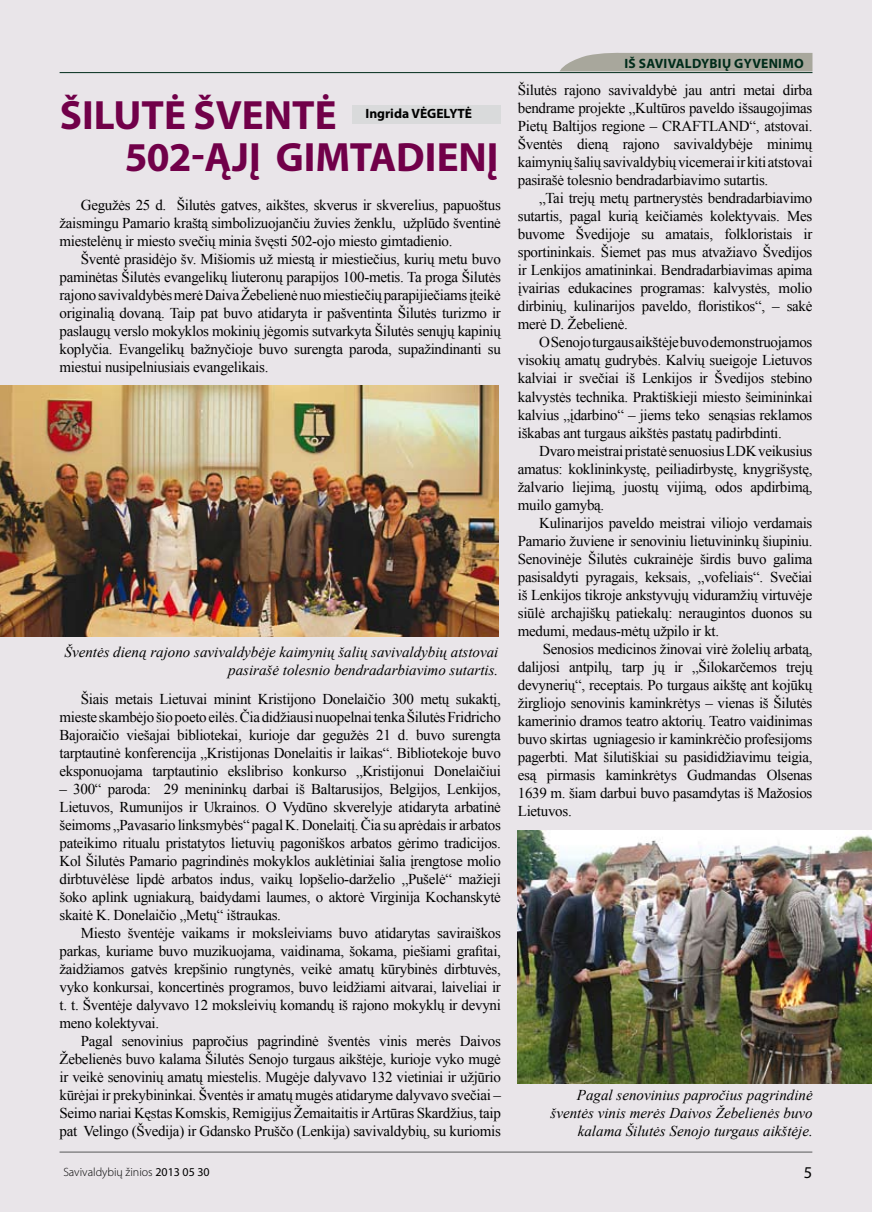
<style>
.page{position:relative;width:872px;height:1212px;background:#e9e5e9}
.page>*{position:absolute;margin:0;border:0;box-sizing:border-box;transform-origin:0 0}
.t1{font:700 41.1px/41.8px "Myriad Pro";color:#710049}
.t2{font:15px/18px "Times New Roman";letter-spacing:-.02em;color:#000;text-align:justify}
.t3{font:italic 15px/18px "Times New Roman";color:#000;text-align:right}
.t4{font:700 13.5px "Myriad Pro";letter-spacing:.02em;color:#002c1a}
.t5{font:700 13.5px "Myriad Pro";color:#000}
.t6{font:300 12px "Myriad Pro";color:#000}
.s1{font-weight:400}
</style>
<div class="page">
<svg style="left:560px;top:52px;width:252px;height:19px;background:#aeada3"></svg>
<hr style="left:60px;top:72px;width:752px;height:1px;background:#002c1a">
<hr style="left:60px;top:1152px;width:752px;height:1px;background:#58585a">
<div style="left:352px;top:105px;width:149px;height:19px;background:#d9dadb"></div>
<img style="left:0;top:386px;width:499px;height:251px">
<img style="left:518px;top:830px;width:354px;height:253px">
<h1 class="t1" style="left:60px;top:93px;width:159px">ŠILUTĖ ŠVEN</h1>
<h1 class="t1" style="left:125px;top:93px;width:269px;text-indent:167px">TĖ<br>502-ĄJĮ GIMTADIEN</h1>
<p class="t5" style="left:365px;top:105px;width:71px">INGRIDA VĖGELY</p>
<p class="t5" style="left:457px;top:105px;width:16px">TĖ</p>
<h1 class="t1" style="left:487px;top:135px;width:13px">Į</h1>
<p class="t2" style="left:60px;top:196px;width:443px;text-indent:21px">Gegužės 25 d. Šilutės gatves, aikštes, skverus ir skverelius, papuoštus žaismingu Pamario kraštą simbolizuojančiu žuvies ženklu, užplūdo šventinė miestelėnų ir miesto svečių minia švęsti 502-ojo miesto gimtadienio.</p>
<p class="t2" style="left:60px;top:250px;width:443px;text-indent:21px">Šventė prasidėjo šv. Mišiomis už miestą ir miestiečius, kurių metu buvo paminėtas Šilutės evangelikų liuteronų parapijos 100-metis. Ta proga Šilutės rajono savivaldybės merė Daiva Žebelienė nuo miestiečių parapijiečiams įteikė originalią dovaną. Taip pat buvo atidaryta ir pašventinta Šilutės turizmo ir paslaugų verslo mokyklos mokinių jėgomis sutvarkyta Šilutės senųjų kapinių koplyčia. Evangelikų bažnyčioje buvo surengta paroda, supažindinanti su miestui nusipelniusiais evangelikais.</p>
<p class="t3" style="left:65px;top:642px;width:435px">Šventės dieną rajono savivaldybėje kaimynių šalių savivaldybių atstovai pasirašė tolesnio bendradarbiavimo sutartis.</p>
<p class="t2" style="left:60px;top:690px;width:443px;text-indent:21px">Šiais metais Lietuvai minint Kristijono Donelaičio 300 metų sukaktį, mieste skambėjo šio poeto eilės. Čia didžiausi nuopelnai tenka Šilutės Fridricho Bajoraičio viešajai bibliotekai, kurioje dar gegužės 21 d. buvo surengta tarptautinė konferencija „Kristijonas Donelaitis ir laikas“. Bibliotekoje buvo eksponuojama tarptautinio ekslibriso konkurso „Kristijonui Donelaičiui</p>
<p class="t2" style="left:60px;top:780px;width:443px">– 300“ paroda: 29 menininkų darbai iš Baltarusijos, Belgijos, Lenkijos, Lietuvos, Rumunijos ir Ukrainos. O Vydūno skverelyje atidaryta arbatinė šeimoms „Pavasario linksmybės“ pagal K. Donelaitį. Čia su aprėdais ir arbatos pateikimo ritualu pristatytos lietuvių pagoniškos arbatos gėrimo tradicijos.<br>Kol Šilutės Pamario pagrindinės mokyklos auklėtiniai šalia įrengtose molio dirbtuvėlėse lipdė arbatos indus, vaikų lopšelio-darželio „Pušelė“ mažieji šoko aplink ugniakurą, baidydami laumes, o aktorė Virginija Kochanskytė skaitė K. Donelaičio „Metų“ ištraukas.</p>
<p class="t2" style="left:60px;top:924px;width:443px;text-indent:21px">Miesto šventėje vaikams ir moksleiviams buvo atidarytas saviraiškos parkas, kuriame buvo muzikuojama, vaidinama, šokama, piešiami grafitai, žaidžiamos gatvės krepšinio rungtynės, veikė amatų kūrybinės dirbtuvės, vyko konkursai, koncertinės programos, buvo leidžiami aitvarai, laiveliai ir t. t. Šventėje dalyvavo 12 moksleivių komandų iš rajono mokyklų ir devyni meno kolektyvai.</p>
<p class="t2" style="left:60px;top:1032px;width:443px;text-indent:21px">Pagal senovinius papročius pagrindinė šventės vinis merės Daivos Žebelienės buvo kalama Šilutės Senojo turgaus aikštėje, kurioje vyko mugė ir veikė senovinių amatų miestelis. Mugėje dalyvavo 132 vietiniai ir užjūrio kūrėjai ir prekybininkai. Šventės ir amatų mugės atidaryme dalyvavo svečiai – Seimo nariai Kęstas Komskis, Remigijus Žemaitaitis ir Artūras Skardžius, taip pat Velingo (Švedija) ir Gdansko Pruščo (Lenkija) savivaldybių, su kuriomis</p>
<p class="t6" style="left:63px;top:1165px;width:148px">Savivaldybių žinios <span class="s1">2013 05 30</span></p>
<p class="t4" style="left:624px;top:55px;width:181px">IŠ SAVIVALDYBIŲ GYVENIMO</p>
<p class="t2" style="left:518px;top:81px;width:296px">Šilutės rajono savivaldybė jau antri metai dirba bendrame projekte „Kultūros paveldo išsaugojimas Pietų Baltijos regione – CRAFTLAND“, atstovai.<br>Šventės dieną rajono savivaldybėje minimų kaimynių šalių savivaldybių vicemerai ir kiti atstovai pasirašė tolesnio bendradarbiavimo sutartis.</p>
<p class="t2" style="left:518px;top:189px;width:296px;text-indent:21px">„Tai trejų metų partnerystės bendradarbiavimo sutartis, pagal kurią keičiamės kolektyvais. Mes buvome Švedijoje su amatais, folkloristais ir sportininkais. Šiemet pas mus atvažiavo Švedijos ir Lenkijos amatininkai. Bendradarbiavimas apima įvairias edukacines programas: kalvystės, molio dirbinių, kulinarijos paveldo, floristikos“, – sakė merė D. Žebelienė.</p>
<p class="t2" style="left:518px;top:333px;width:296px;text-indent:21px">O Senojo turgaus aikštėje buvo demonstruojamos visokių amatų gudrybės. Kalvių sueigoje Lietuvos kalviai ir svečiai iš Lenkijos ir Švedijos stebino kalvystės technika. Praktiškieji miesto šeimininkai kalvius „įdarbino“ – jiems teko senąsias reklamos iškabas ant turgaus aikštės pastatų padirbdinti.</p>
<p class="t2" style="left:518px;top:441px;width:296px;text-indent:21px">Dvaro meistrai pristatė senuosius LDK veikusius amatus: koklininkystę, peiliadirbystę, knygrišystę, žalvario liejimą, juostų vijimą, odos apdirbimą, muilo gamybą.</p>
<p class="t2" style="left:518px;top:513px;width:296px;text-indent:21px">Kulinarijos paveldo meistrai viliojo verdamais Pamario žuviene ir senoviniu lietuvininkų šiupiniu.<br>Senovinėje Šilutės cukrainėje širdis buvo galima pasisaldyti pyragais, keksais, „vofeliais“. Svečiai iš Lenkijos tikroje ankstyvųjų viduramžių virtuvėje siūlė archajiškų patiekalų: neraugintos duonos su medumi, medaus-mėtų užpilo ir kt.</p>
<p class="t2" style="left:518px;top:639px;width:296px;text-indent:25px">Senosios medicinos žinovai virė žolelių arbatą, dalijosi antpilų, tarp jų ir „Šilokarčemos trejų devynerių“, receptais. Po turgaus aikštę ant kojūkų žirgliojo senovinis kaminkrėtys – vienas iš Šilutės kamerinio dramos teatro aktorių. Teatro vaidinimas buvo skirtas ugniagesio ir kaminkrėčio profesijoms pagerbti. Mat šilutiškiai su pasididžiavimu teigia, esą pirmasis kaminkrėtys Gudmandas Olsenas 1639 m. šiam darbui buvo pasamdytas iš Mažosios Lietuvos.</p>
<p class="t3" style="left:550px;top:1086px;width:264px">Pagal senovinius papročius pagrindinė šventės vinis merės Daivos Žebelienės buvo kalama Šilutės Senojo turgaus aikštėje.</p>
</div>
